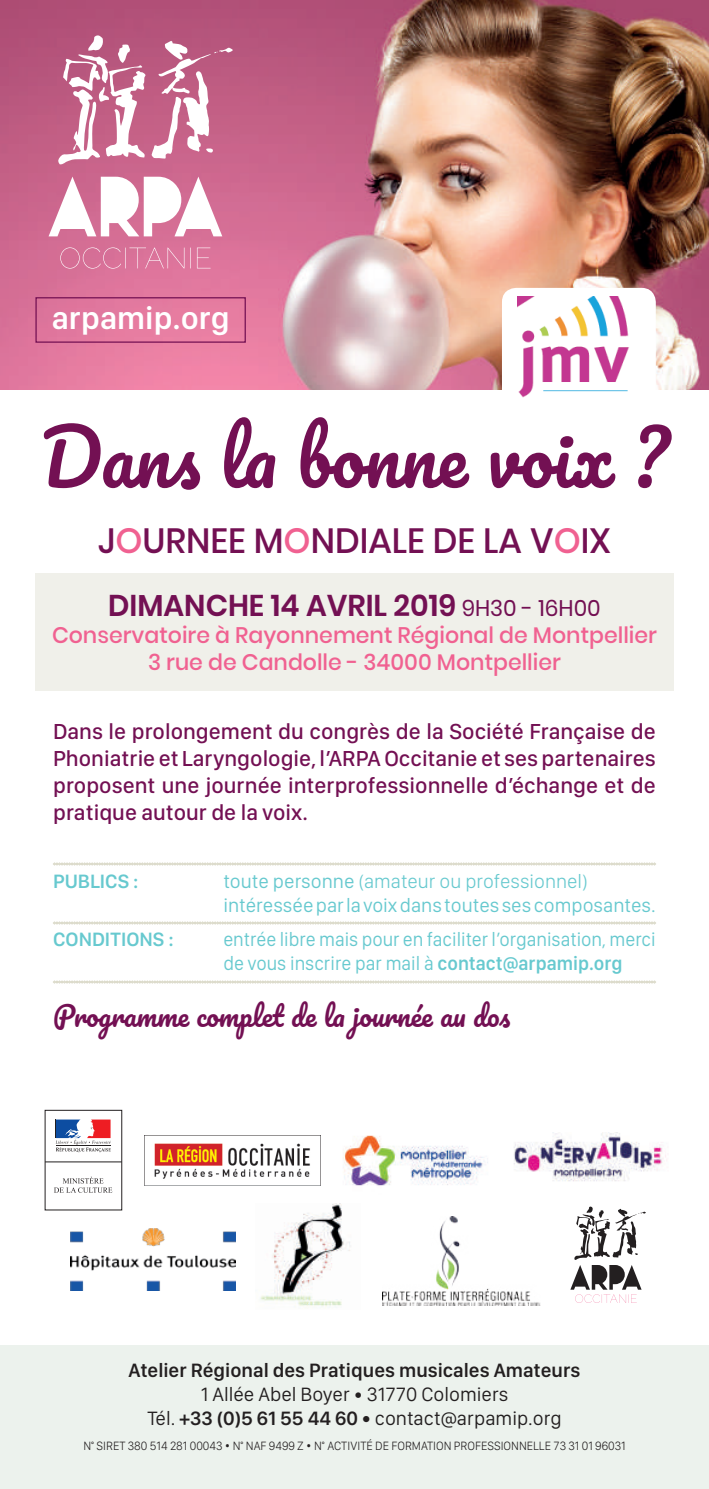
<style>
.page{position:relative;width:709px;height:1489px;background:#fff}
.page>*{position:absolute;margin:0;border:0;box-sizing:border-box;transform-origin:0 0}
.t1{font:75px "Pacifico";color:#731053}
.t2{font:500 35px "Poppins";color:#731053}
.t3{font:600 32.5px "San Francisco Display";color:#fff}
.t4{font:600 30px "Poppins";color:#731053}
.t5{font:27.5px "Pacifico";color:#731053}
.t6{font:500 22.5px/27px "San Francisco Display";color:#731053;text-align:justify}
.t7{font:500 22.5px/27px "Poppins";color:#f06191;text-align:center}
.t8{font:20px/24px "San Francisco Display";color:#67c9cf;scale:.95 1}
.t9{font:20px/24px "San Francisco Display";color:#67c9cf}
.t10{font:20px/24px "San Francisco Display";color:#231f20;text-align:center}
.t11{font:600 20px "San Francisco Display";color:#231f20}
.t12{font:600 20px "San Francisco Display";color:#67c9cf}
.t13{font:300 12.5px "San Francisco Display";color:#231f20;scale:.95 1}
.s1{color:#f06191}
.s2{font-weight:400;font-size:22.5px}
.s3{font-weight:300}
.s4{font-weight:600}
</style>
<div class="page">
<div style="left:35px;top:573px;width:638px;height:117px;background:#f0f0ea"></div>
<img style="left:0;top:0;width:709px;height:390px">
<svg style="left:58px;top:35px;width:175px;height:129px"></svg>
<svg style="left:60px;top:247px;width:151px;height:21px"></svg>
<svg style="left:49px;top:177px;width:173px;height:59px"></svg>
<svg style="left:53px;top:862px;width:603px;height:3px"></svg>
<svg style="left:53px;top:980px;width:603px;height:3px"></svg>
<svg style="left:53px;top:921px;width:603px;height:3px"></svg>
<div style="left:35px;top:297px;width:211px;height:46px;border:1px solid #731053"></div>
<img style="left:145px;top:1135px;width:176px;height:50px">
<img style="left:382px;top:1216px;width:158px;height:89px">
<img style="left:514px;top:1132px;width:152px;height:50px">
<img style="left:70px;top:1228px;width:166px;height:62px">
<img style="left:343px;top:1135px;width:145px;height:51px">
<img style="left:260px;top:1203px;width:90px;height:104px">
<div style="left:502px;top:288px;width:154px;height:127px;background:#fff;border-radius:14px"></div>
<img style="left:517px;top:296px;width:112px;height:101px">
<svg style="left:570px;top:1206px;width:76px;height:96px"></svg>
<div style="left:0;top:1345px;width:709px;height:143px;background:#ecf2ed"></div>
<svg style="left:44px;top:1109px;width:79px;height:102px"></svg>
<div style="left:45px;top:1110px;width:77px;height:99px;background:#fff"></div>
<div style="left:45px;top:1109px;width:77px;height:101px;border:1px solid #231f20"></div>
<svg style="left:56px;top:1119px;width:55px;height:34px"></svg>
<hr style="left:56px;top:1145px;width:55px;height:1px;background:#231f20">
<hr style="left:45px;top:1161px;width:77px;height:1px;background:#231f20">
<svg style="left:54px;top:1176px;width:58px;height:16px"></svg>
<h3 class="t3" style="left:52px;top:298px;width:179px">arpamip.org</h3>
<h1 class="t1" style="left:41px;top:418px;width:629px">Dans la bonne voix ?</h1>
<h2 class="t2" style="left:98px;top:520px;width:514px">J<span class="s1">O</span>URNEE M<span class="s1">O</span>NDIALE DE LA V<span class="s1">O</span>IX</h2>
<h3 class="t4" style="left:108px;top:588px;width:494px">DIMANCHE 14 AVRIL 2019 <span class="s2">9H30 - 16H00</span></h3>
<p class="t7" style="left:52px;top:621px;width:606px">Conservatoire à Rayonnement Régional de Montpellier<br>3 rue de Candolle - 34000 Montpellier</p>
<p class="t6" style="left:53px;top:719px;width:604px">Dans le prolongement du congrès de la Société Française de Phoniatrie et Laryngologie, l’ARPA Occitanie et ses partenaires proposent une journée interprofessionnelle d’échange et de pratique autour de la voix.</p>
<p class="t12" style="left:53px;top:869px;width:87px">PUBLICS :</p>
<p class="t9" style="left:223px;top:870px;width:434px">toute personne <span class="s3">(amateur ou professionnel) </span>intéressée par la voix dans toutes ses composantes.</p>
<p class="t12" style="left:53px;top:927px;width:122px">CONDITIONS :</p>
<p class="t8" style="left:223px;top:928px;width:456px">entrée libre mais pour en faciliter l’organisation, merci de vous inscrire par mail à <span class="s4">contact@arpamip.org</span></p>
<p class="t5" style="left:53px;top:1001px;width:458px">Programme complet de la journée au dos</p>
<p class="t11" style="left:129px;top:1357px;width:453px">Atelier Régional des Pratiques musicales Amateurs</p>
<p class="t10" style="left:147px;top:1383px;width:416px">1 Allée Abel Boyer • 31770 Colomiers<br>Tél. <span class="s4">+33 (0)5 61 55 44 60 •</span> contact@arpamip.org</p>
<p class="t13" style="left:83px;top:1438px;width:572px">N° SIRET 380 514 281 00043 • N° NAF 9499 Z • N° ACTIVITÉ DE FORMATION PROFESSIONNELLE 73 31 01 96031</p>
</div>
